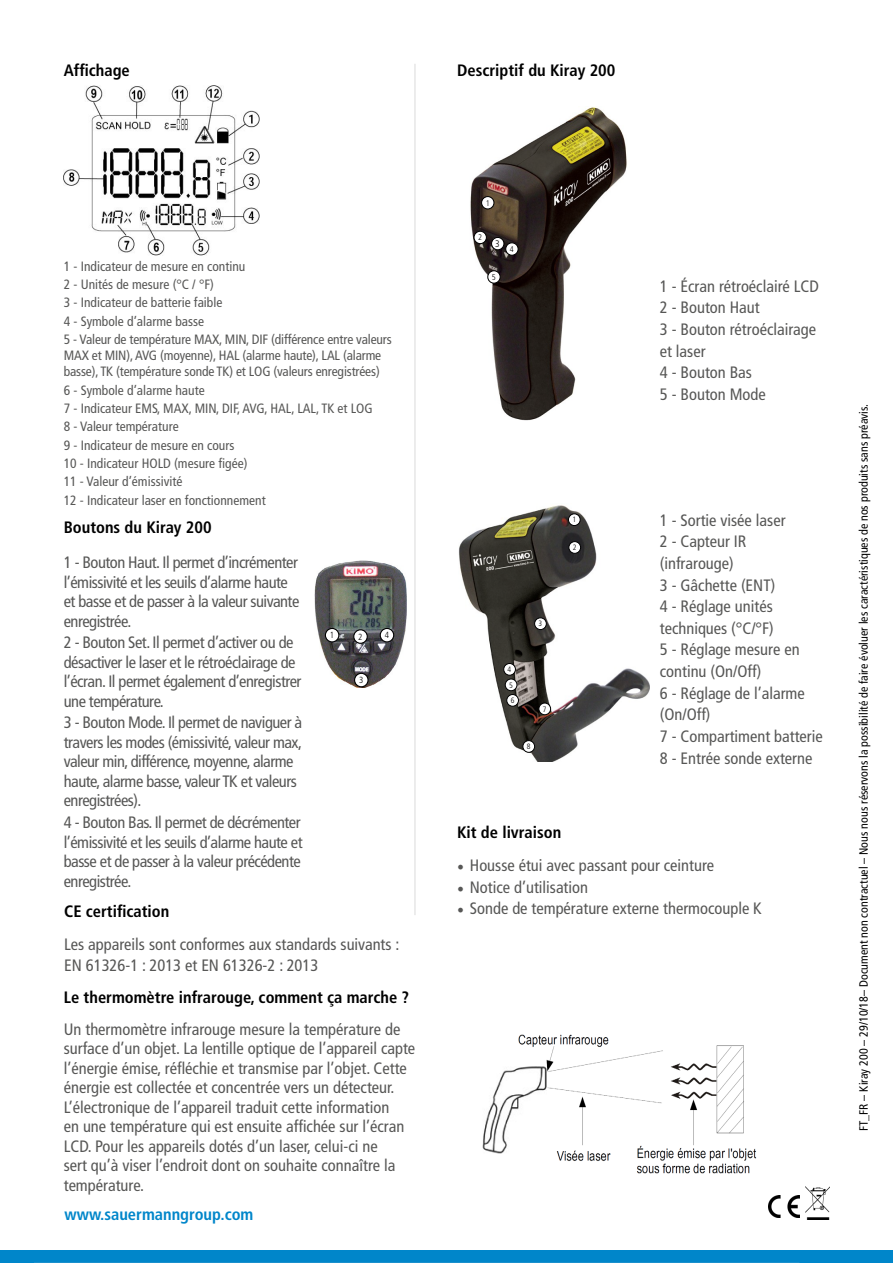
<style>
.page{position:relative;width:893px;height:1263px;background:#fff}
.page>*{position:absolute;margin:0;border:0;box-sizing:border-box;transform-origin:0 0}
.t1{font:condensed 16.5px/21.6px "Frutiger LT Std";color:#575756}
.t2{font:condensed 16.5px/19.5px "Frutiger LT Std";letter-spacing:-.03em;color:#575756}
.t3{font:700 condensed 16.5px "Frutiger LT Std";color:#000}
.t4{font:700 condensed 16.5px "Frutiger LT Std";color:#0086ca}
.t5{font:condensed 13.5px/18.3px "Frutiger LT Std";color:#575756}
.t6{font:condensed 12px "Frutiger LT Std";color:#000}
.t7{font:300 condensed 9.6px "Frutiger LT Std";color:#000}
.t8{font:300 condensed 8.85px "Frutiger LT Std";color:#000}
.t9{font:300 condensed 8.1px "Frutiger LT Std";color:#000}
.t10{font:300 condensed 7.8px/15.5px "Frutiger LT Std";color:#000}
.s1{font-family:"Minion Pro";font-stretch:normal;font-size:18px}
</style>
<div class="page">
<div style="left:0;top:1251px;width:893px;height:12px;background:#0086ca"></div>
<hr style="left:34px;top:1262px;width:765px;height:1px;background:#dadada">
<img style="left:768px;top:1195px;width:32px;height:22px">
<img style="left:806px;top:1187px;width:24px;height:32px">
<img style="left:64px;top:85px;width:195px;height:171px">
<hr style="left:415px;top:64px;width:1px;height:851px;background:#dadada">
<img style="left:470px;top:107px;width:157px;height:314px">
<div style="left:482px;top:197px;width:12px;height:12px;background:#fff;border-radius:50%"></div>
<div style="left:481px;top:196px;width:13px;height:13px;border:1px solid #000;border-radius:50%"></div>
<div style="left:474px;top:231px;width:12px;height:13px;background:#fff;border-radius:50%"></div>
<div style="left:473px;top:231px;width:14px;height:13px;border:1px solid #000;border-radius:50%"></div>
<div style="left:492px;top:237px;width:12px;height:13px;background:#fff;border-radius:50%"></div>
<div style="left:491px;top:237px;width:13px;height:13px;border:1px solid #000;border-radius:50%"></div>
<div style="left:506px;top:243px;width:12px;height:12px;background:#fff;border-radius:50%"></div>
<div style="left:505px;top:242px;width:14px;height:14px;border:1px solid #000;border-radius:50%"></div>
<div style="left:488px;top:271px;width:12px;height:12px;background:#fff;border-radius:50%"></div>
<div style="left:487px;top:270px;width:14px;height:14px;border:1px solid #000;border-radius:50%"></div>
<img style="left:458px;top:505px;width:192px;height:257px">
<div style="left:568px;top:514px;width:12px;height:11px;background:#fff;border-radius:50%"></div>
<div style="left:568px;top:513px;width:13px;height:13px;border:1px solid #000;border-radius:50%"></div>
<div style="left:569px;top:542px;width:12px;height:11px;background:#fff;border-radius:50%"></div>
<div style="left:568px;top:541px;width:13px;height:13px;border:1px solid #000;border-radius:50%"></div>
<div style="left:535px;top:618px;width:11px;height:11px;background:#fff;border-radius:50%"></div>
<div style="left:534px;top:617px;width:13px;height:13px;border:1px solid #000;border-radius:50%"></div>
<div style="left:504px;top:663px;width:11px;height:12px;background:#fff;border-radius:50%"></div>
<div style="left:503px;top:663px;width:13px;height:13px;border:1px solid #000;border-radius:50%"></div>
<div style="left:505px;top:679px;width:12px;height:12px;background:#fff;border-radius:50%"></div>
<div style="left:505px;top:678px;width:12px;height:13px;border:1px solid #000;border-radius:50%"></div>
<div style="left:507px;top:694px;width:11px;height:12px;background:#fff;border-radius:50%"></div>
<div style="left:506px;top:694px;width:13px;height:13px;border:1px solid #000;border-radius:50%"></div>
<div style="left:539px;top:703px;width:12px;height:12px;background:#fff;border-radius:50%"></div>
<div style="left:538px;top:702px;width:13px;height:13px;border:1px solid #000;border-radius:50%"></div>
<div style="left:523px;top:741px;width:12px;height:11px;background:#fff;border-radius:50%"></div>
<div style="left:522px;top:740px;width:13px;height:13px;border:1px solid #000;border-radius:50%"></div>
<img style="left:314px;top:560px;width:92px;height:128px">
<div style="left:325px;top:628px;width:14px;height:14px;background:#fff;border-radius:50%"></div>
<div style="left:325px;top:628px;width:14px;height:14px;border:1px solid #000;border-radius:50%"></div>
<div style="left:355px;top:673px;width:13px;height:14px;background:#fff;border-radius:50%"></div>
<div style="left:354px;top:673px;width:15px;height:14px;border:1px solid #000;border-radius:50%"></div>
<div style="left:380px;top:628px;width:14px;height:14px;background:#fff;border-radius:50%"></div>
<div style="left:380px;top:628px;width:14px;height:14px;border:1px solid #000;border-radius:50%"></div>
<svg style="left:354px;top:630px;width:13px;height:13px"></svg>
<div style="left:353px;top:629px;width:15px;height:15px;border:1px solid #000;border-radius:50%"></div>
<img style="left:482px;top:1034px;width:275px;height:140px">
<p class="t3" style="left:64px;top:61px;width:67px">Affichage</p>
<p class="t3" style="left:457px;top:61px;width:160px">Descriptif du Kiray 200</p>
<p class="t5" style="left:64px;top:257px;width:329px">1 - Indicateur de mesure en continu<br>2 - Unités de mesure (°C / °F)<br>3 - Indicateur de batterie faible<br>4 - Symbole d’alarme basse<br>5 - Valeur de température MAX, MIN, DIF (différence entre valeurs</p>
<p class="t5" style="left:64px;top:347px;width:319px;line-height:16.2px">MAX et MIN), AVG (moyenne), HAL (alarme haute), LAL (alarme basse), TK (température sonde TK) et LOG (valeurs enregistrées)</p>
<p class="t5" style="left:64px;top:381px;width:311px">6 - Symbole d’alarme haute<br>7 - Indicateur EMS, MAX, MIN, DIF, AVG, HAL, LAL, TK et LOG 8 - Valeur température<br>9 - Indicateur de mesure en cours<br>10 - Indicateur HOLD (mesure figée)<br>11 - Valeur d’émissivité<br>12 - Indicateur laser en fonctionnement</p>
<p class="t3" style="left:64px;top:518px;width:149px">Boutons du Kiray 200</p>
<p class="t2" style="left:64px;top:553px;width:237px">1 - Bouton Haut. Il permet d’incrémenter l’émissivité et les seuils d’alarme haute et basse et de passer à la valeur suivante enregistrée.</p>
<p class="t2" style="left:64px;top:633px;width:239px">2 - Bouton Set. Il permet d’activer ou de désactiver le laser et le rétroéclairage de l’écran. Il permet également d’enregistrer une température.</p>
<p class="t2" style="left:64px;top:713px;width:240px">3 - Bouton Mode. Il permet de naviguer à travers les modes (émissivité, valeur max, valeur min, différence, moyenne, alarme haute, alarme basse, valeur TK et valeurs enregistrées).</p>
<p class="t1" style="left:64px;top:813px;width:240px;line-height:19.5px;text-align:justify">4 - Bouton Bas. Il permet de décrémenter l’émissivité et les seuils d’alarme haute et basse et de passer à la valeur précédente enregistrée.</p>
<p class="t8" style="left:122px;top:685px;width:6px">1</p>
<p class="t8" style="left:123px;top:717px;width:6px">2</p>
<p class="t8" style="left:330px;top:630px;width:6px">1</p>
<p class="t8" style="left:358px;top:631px;width:6px">2</p>
<p class="t8" style="left:385px;top:630px;width:6px">4</p>
<p class="t8" style="left:359px;top:675px;width:6px">3</p>
<p class="t9" style="left:486px;top:198px;width:5px">1</p>
<p class="t9" style="left:478px;top:233px;width:5px">2</p>
<p class="t7" style="left:495px;top:238px;width:6px">3</p>
<p class="t9" style="left:492px;top:272px;width:5px">5</p>
<p class="t9" style="left:510px;top:244px;width:5px">4</p>
<p class="t10" style="left:572px;top:512px;width:5px">1</p>
<p class="t10" style="left:573px;top:540px;width:5px">2</p>
<p class="t10" style="left:538px;top:616px;width:5px">3</p>
<p class="t10" style="left:508px;top:662px;width:8px">4<br>5<br>6</p>
<p class="t10" style="left:527px;top:739px;width:5px">8</p>
<p class="t10" style="left:543px;top:701px;width:5px">7</p>
<p class="t1" style="left:660px;top:275px;width:161px">1 - Écran rétroéclairé LCD<br>2 - Bouton Haut<br>3 - Bouton rétroéclairage et laser<br>4 - Bouton Bas<br>5 - Bouton Mode</p>
<p class="t1" style="left:660px;top:509px;width:165px">1 - Sortie visée laser<br>2 - Capteur IR (infrarouge)<br>3 - Gâchette (ENT)<br>4 - Réglage unités techniques (°C/°F)<br>5 - Réglage mesure en continu (On/Off)<br>6 - Réglage de l’alarme (On/Off)<br>7 - Compartiment batterie<br>8 - Entrée sonde externe</p>
<p class="t3" style="left:457px;top:823px;width:106px">Kit de livraison</p>
<p class="t1" style="left:457px;top:854px;width:259px"><span class="s1">•</span> Housse étui avec passant pour ceinture</p>
<p class="t1" style="left:457px;top:876px;width:132px"><span class="s1">•</span> Notice d’utilisation</p>
<p class="t3" style="left:64px;top:902px;width:107px">CE certification</p>
<p class="t1" style="left:457px;top:898px;width:306px"><span class="s1">•</span> Sonde de température externe thermocouple K</p>
<p class="t1" style="left:64px;top:933px;width:337px">Les appareils sont conformes aux standards suivants :<br>EN 61326-1 : 2013 et EN 61326-2 : 2013</p>
<p class="t3" style="left:64px;top:988px;width:347px">Le thermomètre infrarouge, comment ça marche ?</p>
<p class="t1" style="left:64px;top:1019px;width:353px;line-height:19.5px">Un thermomètre infrarouge mesure la température de surface d’un objet. La lentille optique de l’appareil capte l’énergie émise, réfléchie et transmise par l’objet. Cette énergie est collectée et concentrée vers un détecteur.<br>L’électronique de l’appareil traduit cette information<br>en une température qui est ensuite affichée sur l’écran LCD. Pour les appareils dotés d’un laser, celui-ci ne<br>sert qu’à viser l’endroit dont on souhaite connaître la température.</p>
<p class="t8" style="left:88px;top:902px;width:6px">7</p>
<p class="t8" style="left:70px;top:945px;width:6px">8</p>
<p class="t4" style="left:65px;top:1204px;width:190px">www.sauermanngroup.com</p>
<p class="t6" style="left:857px;top:1131px;width:729px;rotate:-90deg">FT_FR – Kiray 200 – 29/10/18– Document non contractuel – Nous nous réservons la possibilité de faire évoluer les caractéristiques de nos produits sans préavis.</p>
</div>
